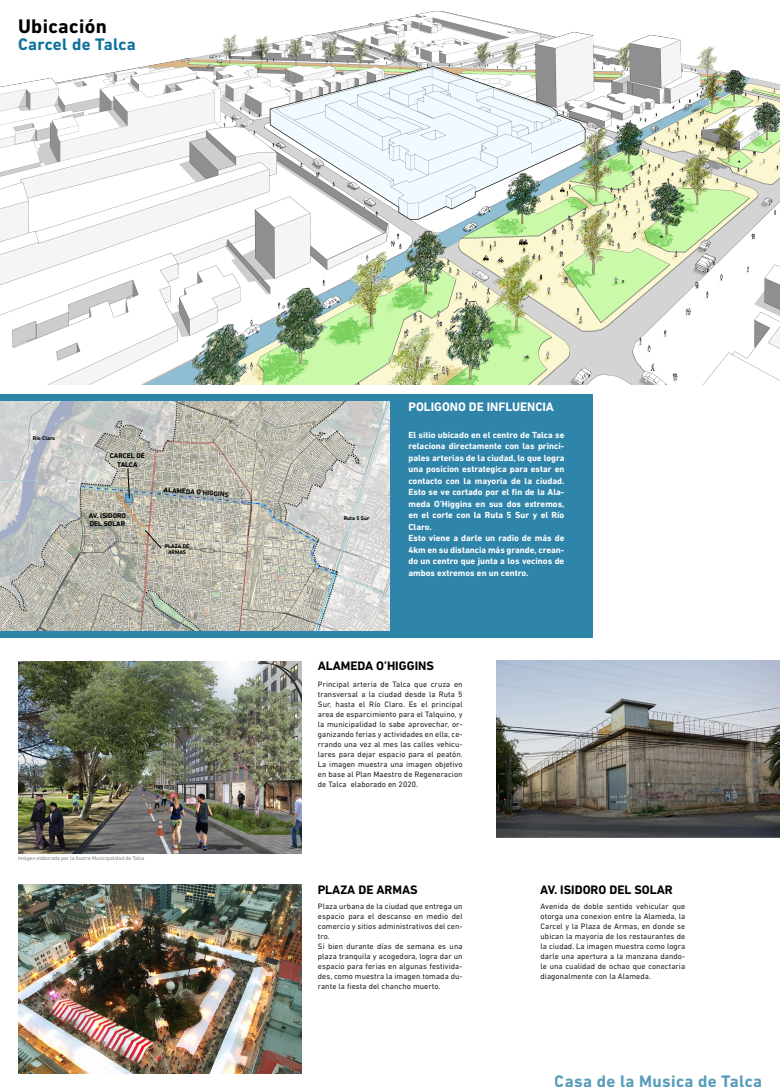
<style>
.page{position:relative;width:780px;height:1092px;background:#fff}
.page>*{position:absolute;margin:0;border:0;box-sizing:border-box;transform-origin:0 0}
.t1{font:700 20px "DIN Next LT Pro";letter-spacing:.02em;color:#000}
.t2{font:700 17px "DIN Next LT Pro";letter-spacing:.02em;color:#0f729d}
.t3{font:700 12.5px "DIN Next LT Pro";color:#000}
.t4{font:700 12.5px "DIN Next LT Pro";color:#fff}
.t5{font:700 9px/11.5px "DIN Next LT Pro";color:#fff;text-align:justify}
.t6{font:8px/10px "DIN Next LT Pro";letter-spacing:.01em;color:#231f20;text-align:justify}
.t7{font:700 7px/8.4px "DIN Next LT Pro";color:#000}
.t8{font:5.5px "DIN Next LT Pro";letter-spacing:-.01em;color:#808285}
.t9{font:700 5.5px/6.6px "DIN Next LT Pro";color:#000;text-align:center}
</style>
<div class="page">
<img style="left:496px;top:660px;width:284px;height:178px">
<div style="left:0;top:394px;width:592px;height:244px;background:#2f84aa"></div>
<img style="left:0;top:11px;width:780px;height:373px">
<img style="left:0;top:402px;width:390px;height:228px">
<img style="left:18px;top:661px;width:283px;height:192px">
<img style="left:18px;top:884px;width:283px;height:189px">
<svg style="left:127px;top:468px;width:3px;height:31px"></svg>
<svg style="left:144px;top:529px;width:19px;height:20px"></svg>
<p class="t1" style="left:18px;top:15px;width:90px">Ubicación</p>
<p class="t2" style="left:18px;top:34px;width:119px">Carcel de Talca</p>
<p class="t9" style="left:33px;top:434px;width:24px">Río Claro</p>
<p class="t7" style="left:110px;top:451px;width:37px;text-align:center">CARCEL DE<br>TALCA</p>
<p class="t7" style="left:89px;top:511px;width:38px">AV. ISIDORO<br>DEL SOLAR</p>
<p class="t7" style="left:164px;top:485px;width:67px;rotate:4deg">ALAMEDA O’HIGGINS</p>
<p class="t9" style="left:165px;top:542px;width:26px">PLAZA DE<br>ARMAS</p>
<p class="t8" style="left:18px;top:854px;width:128px">Imágen elaborada por la Ilustre Municipalidad de Talca</p>
<p class="t9" style="left:344px;top:514px;width:27px">Ruta 5 Sur</p>
<p class="t4" style="left:408px;top:399px;width:147px">POLIGONO DE INFLUENCIA</p>
<p class="t5" style="left:408px;top:429px;width:158px">El sitio ubicado en el centro de Talca se relaciona directamente con las princi&shy;pales arterias de la ciudad, lo que logra una posicion estrategica para estar en contacto con la mayoria de la ciudad.<br>Esto se ve cortado por el fin de la Ala&shy;meda O’Higgins en sus dos extremos, en el corte con la Ruta 5 Sur y el Río Claro.</p>
<p class="t5" style="left:408px;top:532px;width:157px">Esto viene a darle un radio de más de 4km en su distancia más grande, crean&shy;do un centro que junta a los vecinos de ambos extremos en un centro.</p>
<p class="t3" style="left:317px;top:658px;width:118px">ALAMEDA O’HIGGINS</p>
<p class="t6" style="left:318px;top:678px;width:146px">Principal arteria de Talca que cruza en transversal a la ciudad desde la Ruta 5<br>Sur, hasta el Río Claro. Es el principal area de esparcimiento para el Talquino, y la municipalidad lo sabe aprovechar, or&shy;ganizando ferias y actividades en ella, ce&shy;rrando una vez al mes las calles vehicu&shy;lares para dejar espacio para el peatón.<br>La imagen muestra una imagen objetivo en base al Plan Maestro de Regeneracion de Talca elaborado en 2020.</p>
<p class="t3" style="left:317px;top:882px;width:102px">PLAZA DE ARMAS</p>
<p class="t3" style="left:540px;top:882px;width:134px">AV. ISIDORO DEL SOLAR</p>
<p class="t6" style="left:318px;top:901px;width:146px">Plaza urbana de la ciudad que entrega un espacio para el descanso en medio del comercio y sitios administrativos del cen&shy;tro.</p>
<p class="t6" style="left:318px;top:941px;width:146px">Si bien durante días de semana es una plaza tranquila y acogedora, logra dar un espacio para ferias en algunas festivida&shy;des, como muestra la imagen tomada du&shy;rante la fiesta del chancho muerto.</p>
<p class="t6" style="left:540px;top:901px;width:146px">Avenida de doble sentido vehicular que otorga una conexion entre la Alameda, la Carcel y la Plaza de Armas, en donde se ubican la mayoria de los restaurantes de la ciudad. La imagen muestra como logra darle una apertura a la manzana dando&shy;le una cualidad de ochao que conectaria diagonalmente con la Alameda.</p>
<h2 class="t2" style="left:554px;top:1070px;width:209px">Casa de la Musica de Talca</h2>
</div>
